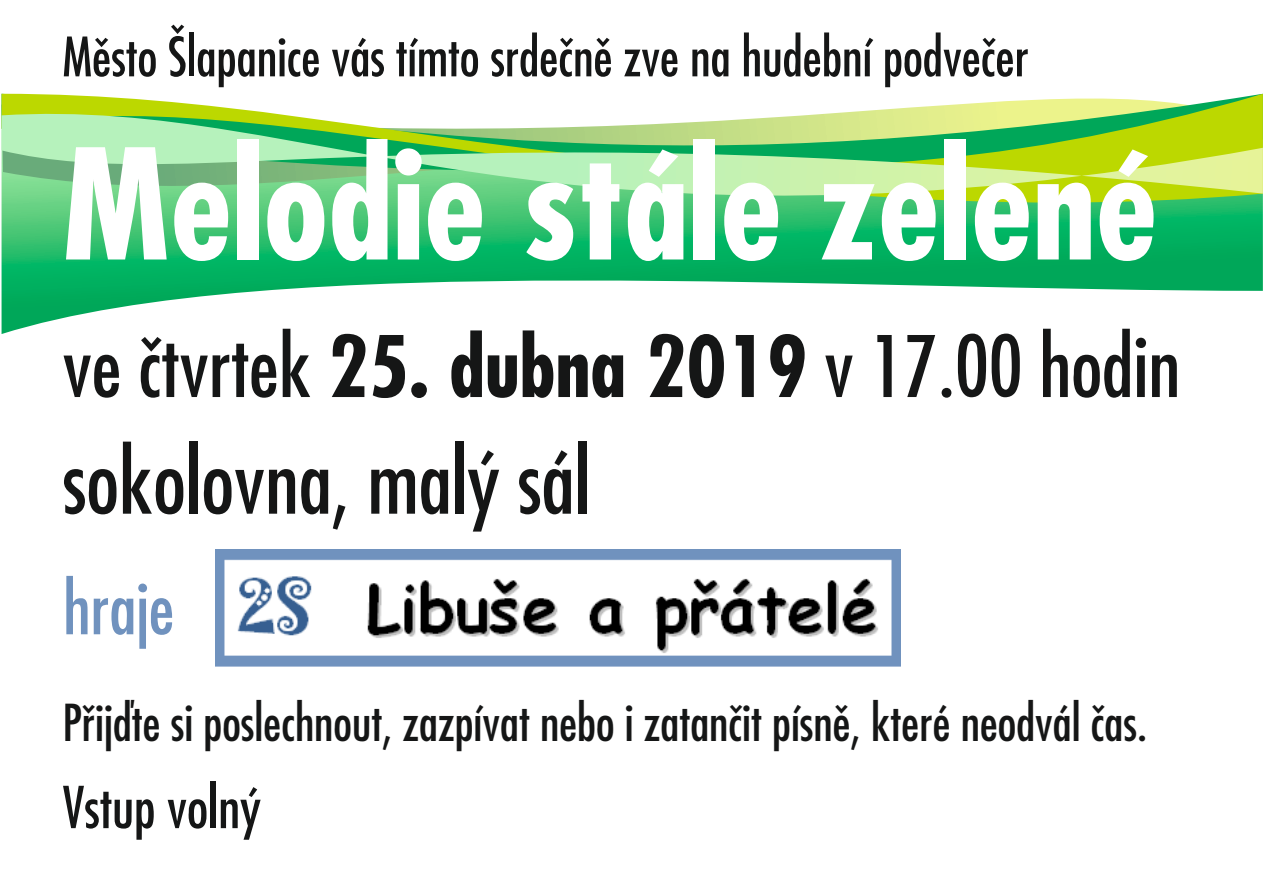
<style>
.page{position:relative;width:1263px;height:893px;background:#fff}
.page>*{position:absolute;margin:0;border:0;box-sizing:border-box;transform-origin:0 0}
.t1{font:700 148.95px "Fujiyama";color:#fff}
.t2{font:86.85px "Fujiyama";color:#151616}
.t3{font:82.35px "Fujiyama";color:#151616}
.t4{font:70.35px "Fujiyama";color:#7092be}
.t5{font:56.25px "Fujiyama";color:#151616}
.t6{font:52.8px "Fujiyama";color:#151616}
.t7{font:49.5px "Fujiyama";color:#151616}
.s1{font-weight:700}
</style>
<div class="page">
<svg style="left:2px;top:279px;width:1261px;height:55px"></svg>
<svg style="left:2px;top:96px;width:1261px;height:183px;background:#6acd78"></svg>
<img style="left:216px;top:550px;width:684px;height:117px">
<p class="t6" style="left:63px;top:35px;width:968px">Město Šlapanice vás tímto srdečně zve na hudební podvečer</p>
<h1 class="t1" style="left:63px;top:148px;width:1096px">Melodie stále zelené</h1>
<h3 class="t3" style="left:63px;top:332px;width:1119px">ve čtvrtek <span class="s1">25. dubna 2019</span> v 17.00 hodin</h3>
<h2 class="t2" style="left:63px;top:445px;width:529px">sokolovna, malý sál</h2>
<h3 class="t4" style="left:63px;top:579px;width:113px">hraje</h3>
<p class="t7" style="left:63px;top:702px;width:1086px">Přijďte si poslechnout, zazpívat nebo i zatančit písně, které neodvál čas.</p>
<p class="t5" style="left:63px;top:784px;width:200px">Vstup volný</p>
</div>
